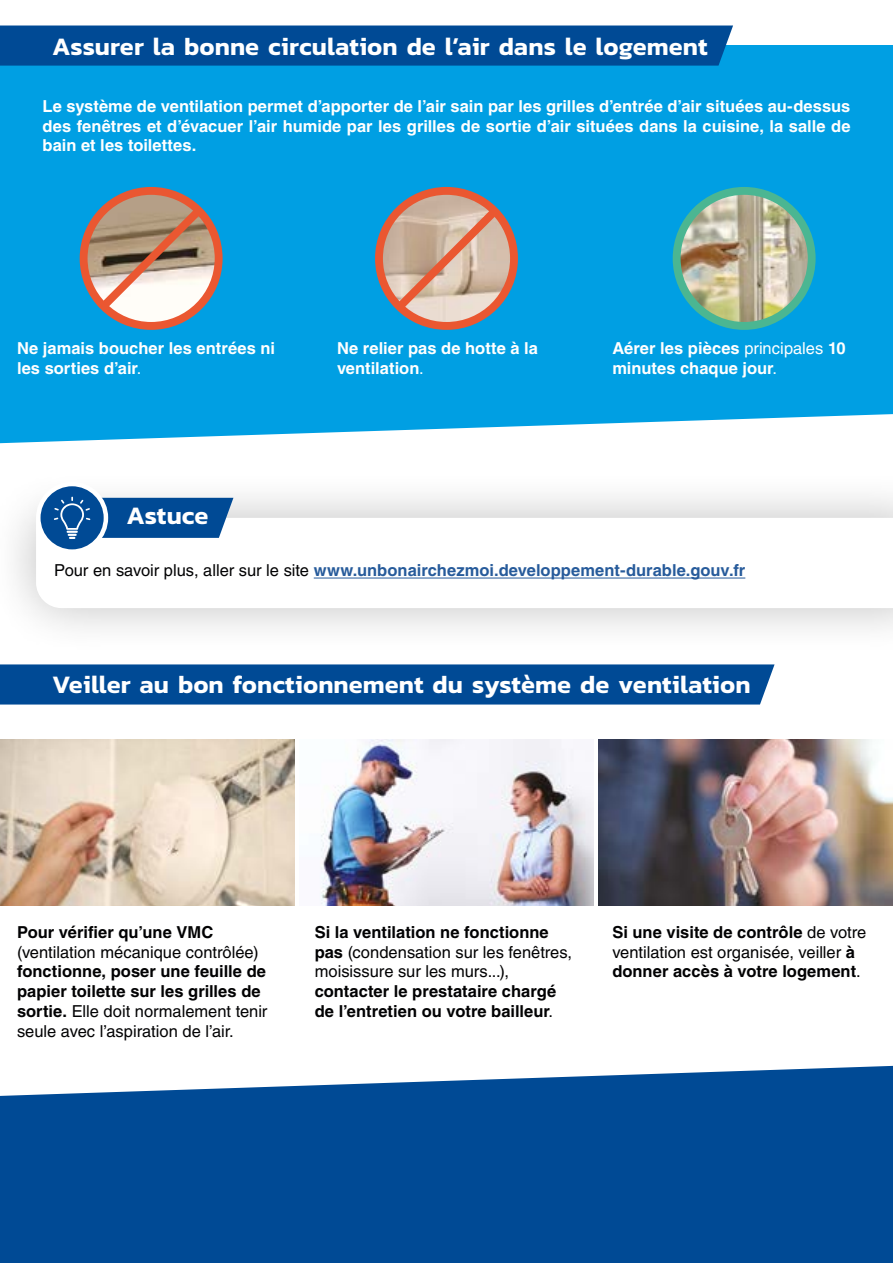
<style>
.page{position:relative;width:893px;height:1263px;background:#fff}
.page>*{position:absolute;margin:0;border:0;box-sizing:border-box;transform-origin:0 0}
.t1{font:600 25.5px "Kanit";color:#fff}
.t2{font:700 16.5px/19.8px "Helvetica LT Std";color:#fff}
.t3{font:700 16.5px/19.8px "Helvetica LT Std";color:#020203}
.t4{font:16.5px/19.8px "Helvetica LT Std";color:#020203}
.t5{font:700 16.5px "Helvetica LT Std";color:#275b9b}
.s1{font-weight:400}
.s2{font-weight:400;color:#020203}
.s3{font-weight:700}
</style>
<div class="page">
<div style="left:0;top:664px;width:775px;height:41px;background:#004a95"></div>
<div style="left:0;top:45px;width:893px;height:424px;background:#009fe3"></div>
<img style="left:84px;top:191px;width:135px;height:135px;border-radius:68px">
<div style="left:80px;top:187px;width:143px;height:143px;border:8px solid #ea5731;border-radius:50%"></div>
<img style="left:379px;top:191px;width:135px;height:135px;border-radius:68px">
<div style="left:375px;top:187px;width:143px;height:143px;border:8px solid #ea5731;border-radius:50%"></div>
<img style="left:677px;top:191px;width:135px;height:135px;border-radius:68px">
<div style="left:673px;top:187px;width:143px;height:143px;border:8px solid #4bb692;border-radius:50%"></div>
<svg style="left:390px;top:201px;width:115px;height:115px;background:#cfad9b"></svg>
<svg style="left:94px;top:201px;width:115px;height:115px;background:#c1a492"></svg>
<svg style="left:0;top:414px;width:893px;height:55px;fill:#fff"></svg>
<div style="left:0;top:25px;width:733px;height:41px;background:#004a95"></div>
<img style="left:321px;top:739px;width:273px;height:166px">
<img style="left:598px;top:739px;width:295px;height:166px">
<img style="left:0;top:739px;width:295px;height:166px">
<div style="left:0;top:470px;width:893px;height:186px;background:#000;opacity:.25"></div>
<svg style="left:36px;top:518px;width:857px;height:90px"></svg>
<hr style="left:314px;top:578px;width:431px;height:1px;background:#275b9b">
<svg style="left:38px;top:484px;width:68px;height:68px"></svg>
<div style="left:36px;top:482px;width:72px;height:72px;border:4px solid #fff;border-radius:50%"></div>
<svg style="left:54px;top:490px;width:190px;height:55px"></svg>
<svg style="left:0;top:1066px;width:893px;height:197px;background:#13579d"></svg>
<h1 class="t1" style="left:52px;top:26px;width:657px">Assurer la bonne circulation de l’air dans le logement</h1>
<p class="t2" style="left:43px;top:96px;width:809px;text-align:justify">Le système de ventilation permet d’apporter de l’air sain par les grilles d’entrée d’air situées au-dessus des fenêtres et d’évacuer l’air humide par les grilles de sortie d’air situées dans la cuisine, la salle de bain et les toilettes.</p>
<p class="t2" style="left:17px;top:338px;width:260px">Ne jamais boucher les entrées ni les sorties d’air<span class="s1">.</span></p>
<h1 class="t1" style="left:126px;top:496px;width:84px">Astuce</h1>
<p class="t2" style="left:337px;top:338px;width:202px">Ne relier pas de hotte à la ventilation<span class="s1">.</span></p>
<p class="t2" style="left:612px;top:338px;width:235px">Aérer les pièces <span class="s1">principales</span> 10 minutes chaque jour<span class="s1">.</span></p>
<p class="t5" style="left:54px;top:560px;width:693px"><span class="s2">Pour en savoir plus, aller sur le site</span> www.unbonairchezmoi.developpement-durable.gouv.fr</p>
<h1 class="t1" style="left:52px;top:665px;width:700px">Veiller au bon fonctionnement du système de ventilation</h1>
<p class="t3" style="left:17px;top:922px;width:198px">Pour vérifier qu’une VMC</p>
<p class="t4" style="left:17px;top:942px;width:243px">(ventilation mécanique contrôlée)</p>
<p class="t3" style="left:17px;top:961px;width:252px">fonctionne, poser une feuille de papier toilette sur les grilles de sortie. <span class="s1">Elle doit normalement tenir seule avec l’aspiration de l’air.</span></p>
<p class="t4" style="left:315px;top:922px;width:259px"><span class="s3">Si la ventilation ne fonctionne pas</span> (condensation sur les fenêtres, moisissure sur les murs...),</p>
<p class="t3" style="left:315px;top:981px;width:243px">contacter le prestataire chargé de l’entretien ou votre bailleur<span class="s1">.</span></p>
<p class="t3" style="left:612px;top:922px;width:255px">Si une visite de contrôle <span class="s1">de votre ventilation est organisée, veiller</span> à donner accès à votre logement<span class="s1">.</span></p>
</div>
